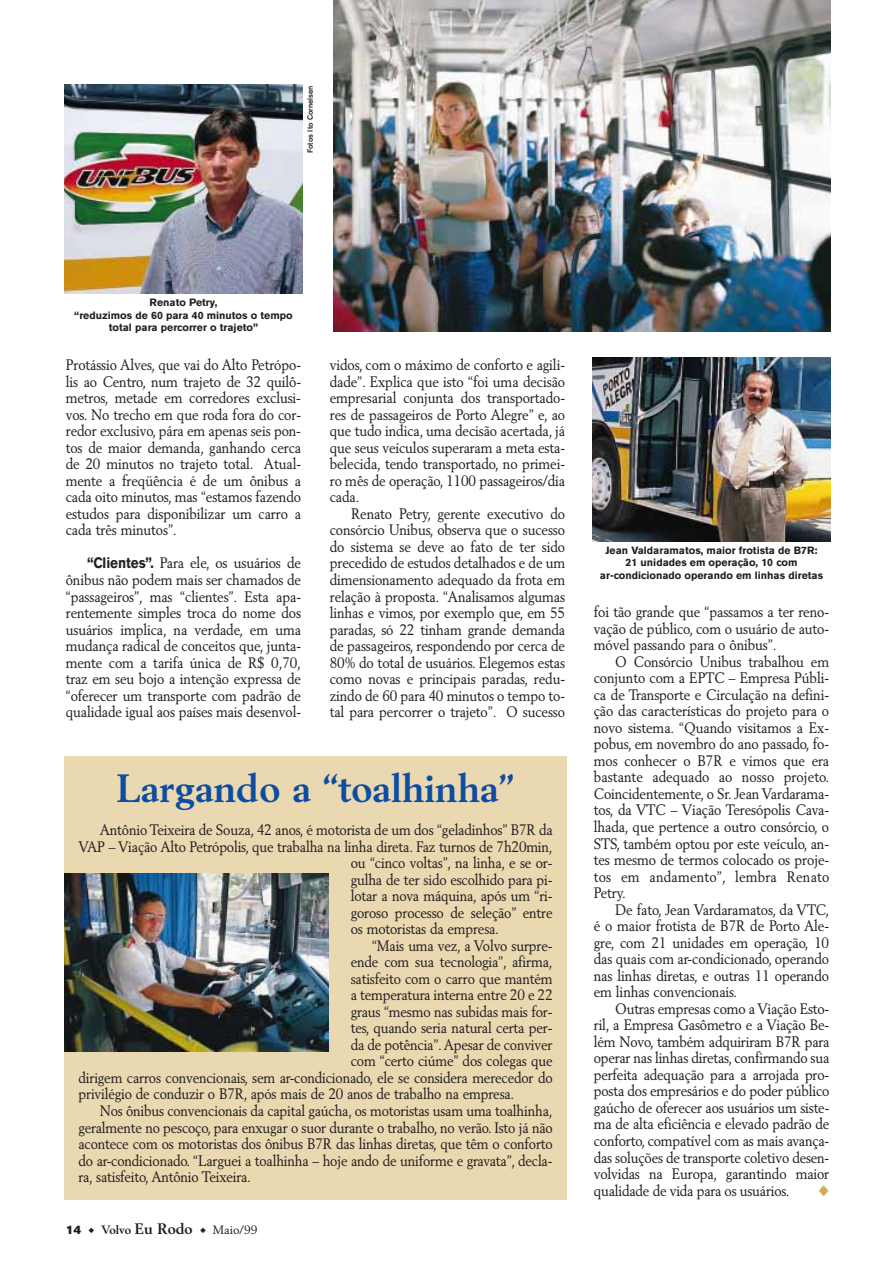
<style>
.page{position:relative;width:893px;height:1263px;background:#fff}
.page>*{position:absolute;margin:0;border:0;box-sizing:border-box;transform-origin:0 0}
.t1{font:700 39px "Volvo Serif";color:#0d4da1}
.t2{font:15px/16.5px "Volvo Serif Roman";letter-spacing:-.01em;color:#231f20;text-align:justify;scale:.9 1}
.t3{font:12px "Volvo Serif Roman";color:#231f20}
.t4{font:700 10.5px/12.6px "Volvo Sans";color:#231f20;text-align:center}
.t5{font:500 7.5px "Volvo Sans";color:#231f20}
.s1{font-family:"Volvo Sans";font-weight:700}
.s2{font-family:"Volvo Sans Super"}
.s3{font-family:"Volvo Serif";font-weight:700}
.s4{font-family:"Volvo Serif";font-weight:700;font-size:15px}
</style>
<div class="page">
<div style="left:64px;top:757px;width:503px;height:443px;background:#ead8b1"></div>
<img style="left:64px;top:873px;width:264px;height:178px">
<img style="left:64px;top:84px;width:239px;height:209px">
<img style="left:333px;top:0;width:498px;height:332px">
<img style="left:592px;top:357px;width:239px;height:184px">
<p class="t5" style="left:307px;top:153px;width:69px;rotate:-90deg">Fotos Ito Cornelsen</p>
<p class="t4" style="left:74px;top:297px;width:220px">Renato Petry,<br>“reduzimos de 60 para 40 minutos o tempo total para percorrer o trajeto”</p>
<p class="t2" style="left:66px;top:359px;width:263px">Protássio Alves, que vai do Alto Petrópo&shy;lis ao Centro, num trajeto de 32 quilô&shy;metros, metade em corredores exclusi&shy;vos. No trecho em que roda fora do cor&shy;redor exclusivo, pára em apenas seis pon&shy;tos de maior demanda, ganhando cerca de 20 minutos no trajeto total. Atual&shy;mente a freqüência é de um ônibus a cada oito minutos, mas “estamos fazendo estudos para disponibilizar um carro a cada três minutos”.</p>
<p class="t2" style="left:66px;top:557px;width:263px;text-indent:21px"><span class="s1">“Clientes”.</span> Para ele, os usuários de ônibus não podem mais ser chamados de “passageiros”, mas “clientes”. Esta apa&shy;rentemente simples troca do nome dos usuários implica, na verdade, em uma mudança radical de conceitos que, junta&shy;mente com a tarifa única de R$ 0,70, traz em seu bojo a intenção expressa de “oferecer um transporte com padrão de qualidade igual aos países mais desenvol-</p>
<p class="t2" style="left:330px;top:359px;width:263px">vidos, com o máximo de conforto e agili&shy;dade”. Explica que isto “foi uma decisão empresarial conjunta dos transportado&shy;res de passageiros de Porto Alegre” e, ao que tudo indica, uma decisão acertada, já que seus veículos superaram a meta esta&shy;belecida, tendo transportado, no primei&shy;ro mês de operação, 1100 passageiros/dia cada.</p>
<p class="t2" style="left:330px;top:507px;width:263px;text-indent:21px">Renato Petry, gerente executivo do consórcio Unibus, observa que o sucesso do sistema se deve ao fato de ter sido precedido de estudos detalhados e de um dimensionamento adequado da frota em relação à proposta. “Analisamos algumas linhas e vimos, por exemplo que, em 55 paradas, só 22 tinham grande demanda de passageiros, respondendo por cerca de 80% do total de usuários. Elegemos estas como novas e principais paradas, redu&shy;zindo de 60 para 40 minutos o tempo to&shy;tal para percorrer o trajeto”. O sucesso</p>
<h1 class="t1" style="left:117px;top:770px;width:399px">Largando a “toalhinha”</h1>
<p class="t2" style="left:100px;top:823px;width:505px">Antônio Teixeira de Souza, 42 anos, é motorista de um dos “geladinhos” B7R da</p>
<p class="t2" style="left:79px;top:840px;width:528px">VAP – Viação Alto Petrópolis, que trabalha na linha direta. Faz turnos de 7h20min,</p>
<p class="t2" style="left:351px;top:856px;width:226px">ou “cinco voltas”, na linha, e se or-</p>
<p class="t2" style="left:351px;top:873px;width:226px">gulha de ter sido escolhido para pi-</p>
<p class="t2" style="left:351px;top:889px;width:226px">lotar a nova máquina, após um “ri-</p>
<p class="t2" style="left:351px;top:906px;width:226px">goroso processo de seleção” entre</p>
<p class="t2" style="left:351px;top:923px;width:166px">os motoristas da empresa.</p>
<p class="t2" style="left:372px;top:939px;width:202px">“Mais uma vez, a Volvo surpre-</p>
<p class="t2" style="left:351px;top:956px;width:226px">ende com sua tecnologia”, afirma,</p>
<p class="t2" style="left:351px;top:972px;width:226px">satisfeito com o carro que mantém</p>
<p class="t2" style="left:351px;top:989px;width:226px">a temperatura interna entre 20 e 22</p>
<p class="t2" style="left:351px;top:1005px;width:226px">graus “mesmo nas subidas mais for-</p>
<p class="t2" style="left:351px;top:1022px;width:226px">tes, quando seria natural certa per-</p>
<p class="t2" style="left:351px;top:1038px;width:226px">da de potência”.Apesar de conviver</p>
<p class="t2" style="left:351px;top:1055px;width:226px">com “certo ciúme” dos colegas que</p>
<p class="t2" style="left:79px;top:1071px;width:528px">dirigem carros convencionais, sem ar-condicionado, ele se considera merecedor do</p>
<p class="t2" style="left:79px;top:1088px;width:486px">privilégio de conduzir o B7R, após mais de 20 anos de trabalho na empresa.</p>
<p class="t2" style="left:100px;top:1104px;width:505px">Nos ônibus convencionais da capital gaúcha, os motoristas usam uma toalhinha,</p>
<p class="t2" style="left:79px;top:1121px;width:528px">geralmente no pescoço, para enxugar o suor durante o trabalho, no verão. Isto já não</p>
<p class="t2" style="left:79px;top:1137px;width:528px">acontece com os motoristas dos ônibus B7R das linhas diretas, que têm o conforto</p>
<p class="t2" style="left:79px;top:1154px;width:528px">do ar-condicionado. “Larguei a toalhinha – hoje ando de uniforme e gravata”, decla-</p>
<p class="t2" style="left:79px;top:1170px;width:193px">ra, satisfeito, Antônio Teixeira.</p>
<p class="t3" style="left:66px;top:1224px;width:193px"><span class="s2">14</span> ◆ <span class="s3">Volvo</span> <span class="s4">Eu Rodo</span> ◆ Maio/99</p>
<p class="t4" style="left:600px;top:544px;width:225px">Jean Valdaramatos, maior frotista de B7R:<br>21 unidades em operação, 10 com ar-condicionado operando em linhas diretas</p>
<p class="t2" style="left:594px;top:606px;width:263px">foi tão grande que “passamos a ter reno&shy;vação de público, com o usuário de auto&shy;móvel passando para o ônibus”.</p>
<p class="t2" style="left:594px;top:655px;width:263px;text-indent:21px">O Consórcio Unibus trabalhou em conjunto com a EPTC – Empresa Públi&shy;ca de Transporte e Circulação na defini&shy;ção das características do projeto para o novo sistema. “Quando visitamos a Ex&shy;pobus, em novembro do ano passado, fo&shy;mos conhecer o B7R e vimos que era bastante adequado ao nosso projeto.<br>Coincidentemente, o Sr. Jean Vardarama&shy;tos, da VTC – Viação Teresópolis Cava&shy;lhada, que pertence a outro consórcio, o STS, também optou por este veículo, an&shy;tes mesmo de termos colocado os proje&shy;tos em andamento”, lembra Renato Petry.</p>
<p class="t2" style="left:594px;top:903px;width:263px;text-indent:21px">De fato, Jean Vardaramatos, da VTC, é o maior frotista de B7R de Porto Ale&shy;gre, com 21 unidades em operação, 10 das quais com ar-condicionado, operando nas linhas diretas, e outras 11 operando em linhas convencionais.</p>
<p class="t2" style="left:594px;top:1002px;width:263px;text-indent:21px">Outras empresas como a Viação Esto&shy;ril, a Empresa Gasômetro e a Viação Be&shy;lém Novo, também adquiriram B7R para operar nas linhas diretas, confirmando sua perfeita adequação para a arrojada pro&shy;posta dos empresários e do poder público gaúcho de oferecer aos usuários um siste&shy;ma de alta eficiência e elevado padrão de conforto, compatível com as mais avança&shy;das soluções de transporte coletivo desen&shy;volvidas na Europa, garantindo maior qualidade de vida para os usuários.</p>
</div>
